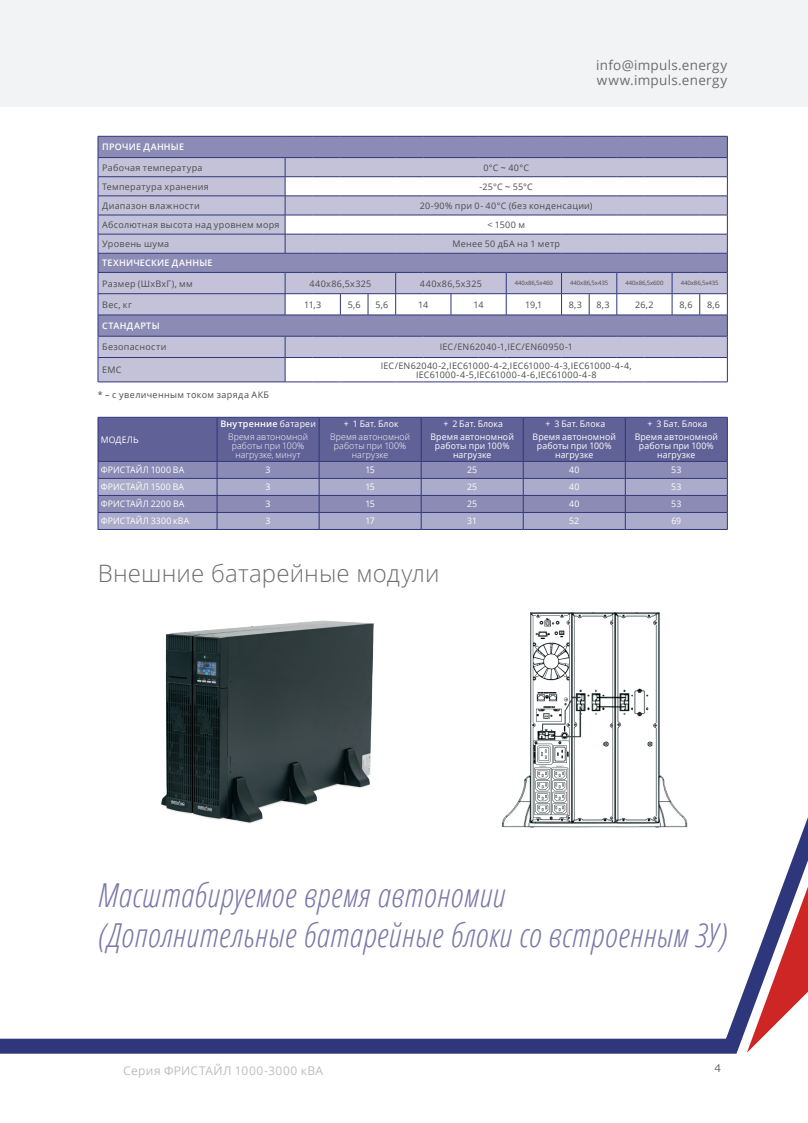
<style>
.page{position:relative;width:808px;height:1123px;background:#fff}
.page>*{position:absolute;margin:0;border:0;box-sizing:border-box;transform-origin:0 0}
.врезка{font:italic 300 condensed 33px "Open Sans";letter-spacing:.015em;color:#7978a8}
.Область{font:300 24px "Open Sans";letter-spacing:.005em;color:#6c6d70}
.t1{font:13.5px/15px "Open Sans";letter-spacing:.02em;color:#6c6d70}
.t2{font:12px "Open Sans";letter-spacing:.035em;color:#bcbdc0}
.t3{font:10.5px "Verdana";color:#6c6d70}
.Основной_текст{font:9px "Open Sans";letter-spacing:.03em;color:#4b4c4d}
.t4{font:9px/9px "Open Sans";letter-spacing:.01em;color:#fff;text-align:center}
.t5{font:300 9px/9px "Open Sans";letter-spacing:.01em;color:#fff;text-align:center}
.t6{font:600 9px "Open Sans";letter-spacing:.025em;color:#fff}
.t7{font:6px "Open Sans";letter-spacing:-.01em;color:#4b4c4d}
.s1{font-weight:600}
.s2{font-weight:400}
</style>
<div class="page">
<svg style="left:0;top:817px;width:808px;height:237px"></svg>
<div style="left:0;top:0;width:808px;height:106px;background:#f2f3f4"></div>
<div style="left:99px;top:137px;width:186px;height:20px;background:#8c8bb5"></div>
<div style="left:99px;top:158px;width:186px;height:18px;background:#c3c2d9"></div>
<svg style="left:99px;top:177px;width:186px;height:204px;background:#b6b5d0"></svg>
<hr style="left:98px;top:136px;width:68px;height:1px;background:#2e377b">
<hr style="left:166px;top:136px;width:119px;height:1px;background:#2e377b">
<hr style="left:98px;top:157px;width:68px;height:1px;background:#2e377b">
<hr style="left:166px;top:157px;width:119px;height:1px;background:#2e377b">
<hr style="left:98px;top:176px;width:68px;height:1px;background:#2e377b">
<hr style="left:166px;top:176px;width:119px;height:1px;background:#2e377b">
<hr style="left:98px;top:196px;width:68px;height:1px;background:#2e377b">
<hr style="left:166px;top:196px;width:119px;height:1px;background:#2e377b">
<hr style="left:98px;top:215px;width:68px;height:1px;background:#2e377b">
<hr style="left:166px;top:215px;width:119px;height:1px;background:#2e377b">
<hr style="left:98px;top:234px;width:68px;height:1px;background:#2e377b">
<hr style="left:166px;top:234px;width:119px;height:1px;background:#2e377b">
<hr style="left:98px;top:253px;width:68px;height:1px;background:#2e377b">
<hr style="left:166px;top:253px;width:119px;height:1px;background:#2e377b">
<hr style="left:98px;top:272px;width:68px;height:1px;background:#2e377b">
<hr style="left:166px;top:272px;width:119px;height:1px;background:#2e377b">
<hr style="left:98px;top:293px;width:68px;height:1px;background:#2e377b">
<hr style="left:166px;top:293px;width:119px;height:1px;background:#2e377b">
<hr style="left:98px;top:315px;width:68px;height:1px;background:#2e377b">
<hr style="left:166px;top:315px;width:119px;height:1px;background:#2e377b">
<hr style="left:98px;top:336px;width:68px;height:1px;background:#2e377b">
<hr style="left:166px;top:336px;width:119px;height:1px;background:#2e377b">
<hr style="left:98px;top:357px;width:68px;height:1px;background:#2e377b">
<svg style="left:98px;top:136px;width:1px;height:245px"></svg>
<hr style="left:166px;top:357px;width:119px;height:1px;background:#2e377b">
<hr style="left:98px;top:381px;width:68px;height:1px;background:#2e377b">
<hr style="left:166px;top:381px;width:119px;height:1px;background:#2e377b">
<svg style="left:285px;top:136px;width:443px;height:246px"></svg>
<svg style="left:98px;top:417px;width:630px;height:112px;background:#7f7fac"></svg>
<hr style="left:98px;top:529px;width:119px;height:1px;background:#2e377b">
<hr style="left:217px;top:529px;width:102px;height:1px;background:#2e377b">
<hr style="left:319px;top:529px;width:102px;height:1px;background:#2e377b">
<hr style="left:421px;top:529px;width:102px;height:1px;background:#2e377b">
<hr style="left:523px;top:529px;width:102px;height:1px;background:#2e377b">
<hr style="left:625px;top:529px;width:102px;height:1px;background:#2e377b">
<img style="left:98px;top:620px;width:331px;height:213px">
<img style="left:496px;top:612px;width:199px;height:223px">
<h3 class="t1" style="left:596px;top:57px;width:133px">info@impuls.energy www.impuls.energy</h3>
<p class="t6" style="left:102px;top:141px;width:83px">ПРОЧИЕ ДАННЫЕ</p>
<p class="Основной_текст" style="left:102px;top:161px;width:102px">Рабочая температура</p>
<p class="Основной_текст" style="left:483px;top:161px;width:47px">0°С <span class="s1">~</span> 40°С</p>
<p class="Основной_текст" style="left:102px;top:180px;width:108px">Температура хранения</p>
<p class="Основной_текст" style="left:480px;top:180px;width:55px">-25°С <span class="s1">~</span> 55°С</p>
<p class="Основной_текст" style="left:102px;top:199px;width:99px">Диапазон влажности</p>
<p class="Основной_текст" style="left:420px;top:199px;width:174px">20-90% при 0- 40°С (без конденсации)</p>
<p class="Основной_текст" style="left:102px;top:218px;width:179px">Абсолютная высота над уровнем моря</p>
<p class="Основной_текст" style="left:487px;top:218px;width:39px">&lt; 1500 м</p>
<p class="Основной_текст" style="left:102px;top:238px;width:68px">Уровень шума</p>
<p class="Основной_текст" style="left:452px;top:238px;width:109px">Менее 50 дБА на 1 метр</p>
<p class="t6" style="left:102px;top:257px;width:112px">ТЕХНИЧЕСКИЕ ДАННЫЕ</p>
<p class="Основной_текст" style="left:102px;top:277px;width:92px">Размер (ШхВхГ), мм</p>
<p class="Основной_текст" style="left:309px;top:277px;width:63px">440х86,5х325</p>
<p class="Основной_текст" style="left:420px;top:277px;width:63px">440х86,5х325</p>
<p class="t7" style="left:515px;top:279px;width:39px">440х86,5х460</p>
<p class="t7" style="left:570px;top:279px;width:39px">440х86,5х435</p>
<p class="t7" style="left:625px;top:279px;width:39px">440х86,5х600</p>
<p class="t7" style="left:681px;top:279px;width:39px">440х86,5х435</p>
<p class="Основной_текст" style="left:102px;top:298px;width:31px">Вес, кг</p>
<p class="Основной_текст" style="left:304px;top:298px;width:19px">11,3</p>
<p class="Основной_текст" style="left:348px;top:298px;width:15px">5,6</p>
<p class="Основной_текст" style="left:375px;top:298px;width:15px">5,6</p>
<p class="Основной_текст" style="left:418px;top:298px;width:12px">14</p>
<p class="Основной_текст" style="left:473px;top:298px;width:12px">14</p>
<p class="Основной_текст" style="left:525px;top:298px;width:19px">19,1</p>
<p class="Основной_текст" style="left:569px;top:298px;width:15px">8,3</p>
<p class="Основной_текст" style="left:596px;top:298px;width:15px">8,3</p>
<p class="Основной_текст" style="left:635px;top:298px;width:20px">26,2</p>
<p class="Основной_текст" style="left:679px;top:298px;width:15px">8,6</p>
<p class="Основной_текст" style="left:707px;top:298px;width:15px">8,6</p>
<p class="t6" style="left:102px;top:319px;width:59px">СТАНДАРТЫ</p>
<p class="Основной_текст" style="left:102px;top:341px;width:66px">Безопасности</p>
<p class="Основной_текст" style="left:440px;top:341px;width:135px">IEC/EN62040-1,IEC/EN60950-1</p>
<p class="Основной_текст" style="left:102px;top:364px;width:21px">EMC</p>
<p class="Основной_текст" style="left:381px;top:359px;width:253px">IEC/EN62040-2,IEC61000-4-2,IEC61000-4-3,IEC61000-4-4,</p>
<p class="Основной_текст" style="left:416px;top:368px;width:182px">IEC61000-4-5,IEC61000-4-6,IEC61000-4-8</p>
<p class="Основной_текст" style="left:98px;top:389px;width:173px">* – с увеличенным током заряда АКБ</p>
<p class="t4" style="left:101px;top:435px;width:39px">МОДЕЛЬ</p>
<p class="t6" style="left:220px;top:418px;width:97px">Внутренние <span class="s2">батареи</span></p>
<p class="t5" style="left:228px;top:432px;width:81px">Время автономной работы при 100% нагрузке, минут</p>
<p class="t4" style="left:344px;top:419px;width:56px">+ 1 Бат. Блок</p>
<p class="t5" style="left:330px;top:432px;width:81px">Время автономной работы при 100% нагрузке</p>
<p class="t4" style="left:443px;top:419px;width:61px">+ 2 Бат. Блока</p>
<p class="t4" style="left:431px;top:432px;width:85px">Время автономной работы при 100% нагрузке</p>
<p class="t4" style="left:545px;top:419px;width:61px">+ 3 Бат. Блока</p>
<p class="t4" style="left:533px;top:432px;width:85px">Время автономной работы при 100% нагрузке</p>
<p class="t4" style="left:647px;top:419px;width:61px">+ 3 Бат. Блока</p>
<p class="t4" style="left:635px;top:432px;width:85px">Время автономной работы при 100% нагрузке</p>
<p class="t4" style="left:101px;top:465px;width:85px">ФРИСТАЙЛ 1000 ВА</p>
<p class="t4" style="left:266px;top:465px;width:6px">3</p>
<p class="t4" style="left:365px;top:465px;width:11px">15</p>
<p class="t4" style="left:467px;top:465px;width:12px">25</p>
<p class="t4" style="left:569px;top:465px;width:12px">40</p>
<p class="t4" style="left:671px;top:465px;width:12px">53</p>
<p class="t4" style="left:101px;top:482px;width:85px">ФРИСТАЙЛ 1500 ВА</p>
<p class="t4" style="left:266px;top:482px;width:6px">3</p>
<p class="t4" style="left:365px;top:482px;width:11px">15</p>
<p class="t4" style="left:467px;top:482px;width:12px">25</p>
<p class="t4" style="left:569px;top:482px;width:12px">40</p>
<p class="t4" style="left:671px;top:482px;width:12px">53</p>
<p class="t4" style="left:101px;top:499px;width:85px">ФРИСТАЙЛ 2200 ВА</p>
<p class="t4" style="left:266px;top:499px;width:6px">3</p>
<p class="t4" style="left:365px;top:499px;width:11px">15</p>
<p class="t4" style="left:467px;top:499px;width:12px">25</p>
<p class="t4" style="left:569px;top:499px;width:12px">40</p>
<p class="t4" style="left:671px;top:499px;width:12px">53</p>
<p class="t4" style="left:101px;top:516px;width:90px">ФРИСТАЙЛ 3300 кВА</p>
<p class="t4" style="left:266px;top:516px;width:6px">3</p>
<p class="t4" style="left:365px;top:516px;width:11px">17</p>
<p class="t4" style="left:467px;top:516px;width:11px">31</p>
<p class="t4" style="left:569px;top:516px;width:11px">52</p>
<p class="t4" style="left:671px;top:516px;width:11px">69</p>
<p class="Область" style="left:98px;top:557px;width:343px">Внешние батарейные модули</p>
<p class="врезка" style="left:98px;top:873px;width:409px">Масштабируемое время автономии</p>
<p class="врезка" style="left:98px;top:912px;width:631px">(Дополнительные батарейные блоки со встроенным ЗУ)</p>
<p class="t2" style="left:123px;top:1062px;width:201px">Серия ФРИСТАЙЛ 1000-3000 кВА</p>
<p class="t3" style="left:714px;top:1061px;width:8px">4</p>
</div>
